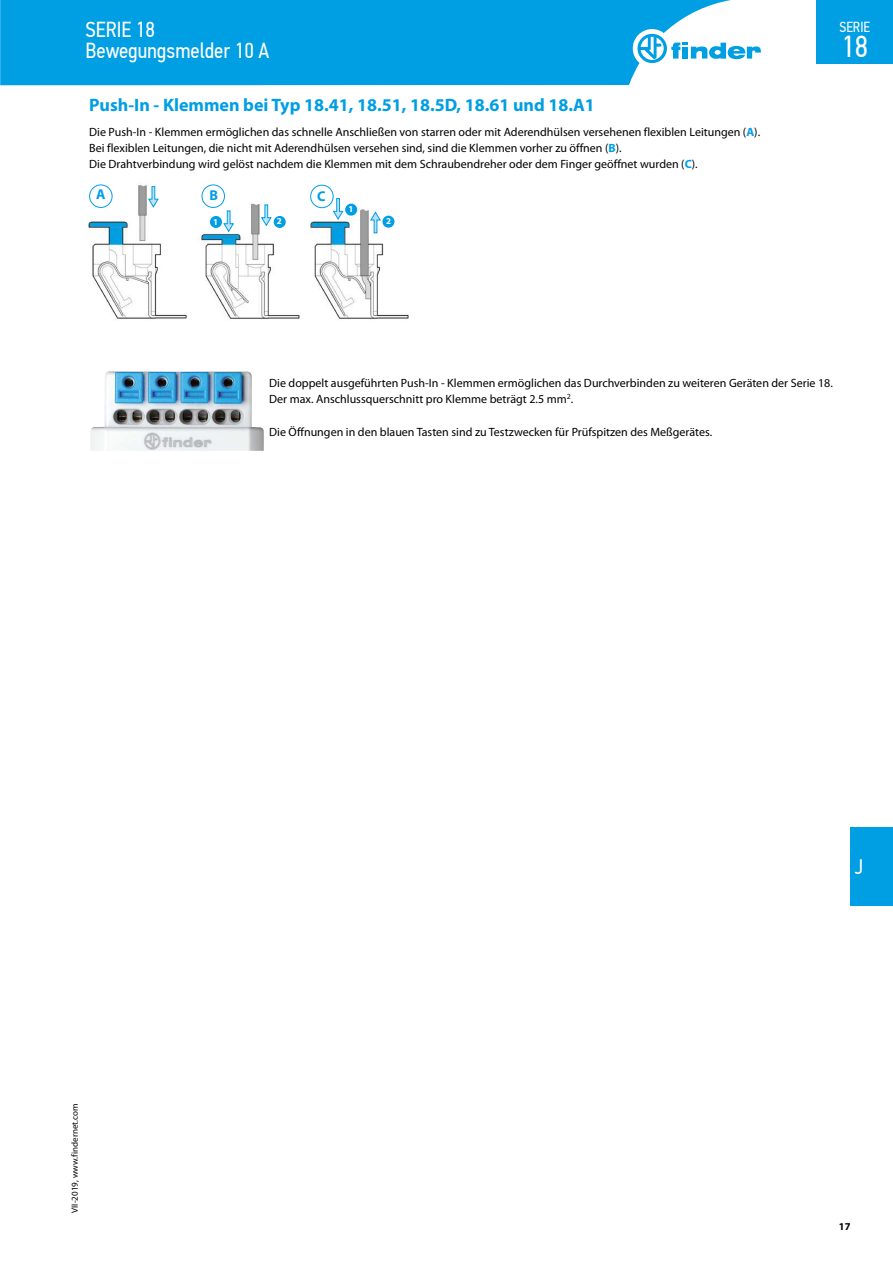
<style>
.page{position:relative;width:893px;height:1263px;background:#fff}
.page>*{position:absolute;margin:0;border:0;box-sizing:border-box;transform-origin:0 0}
.t1{font:30.3px "PF Din Text Cond Pro";color:#fff}
.t2{font:21.75px/21px "PF Din Text Cond Pro";color:#fff}
.t3{font:21px "PF Din Text Cond Pro";color:#fff}
.t4{font:700 18px "Myriad Pro";color:#009ee3}
.t5{font:14.55px "PF Din Text Cond Pro";color:#fff}
.t6{font:700 14.25px "Myriad Pro";color:#009ee3}
.t7{font:12px/16.2px "Myriad Pro";color:#000}
.t8{font:700 10.5px "Myriad Pro";color:#000}
.t9{font:9px "Myriad Pro";color:#000}
.t10{font:700 9px "Myriad Pro";color:#fff}
.s1{font-weight:700;color:#009ee3}
</style>
<div class="page">
<div style="left:850px;top:827px;width:43px;height:79px;background:#009ee3"></div>
<div style="left:0;top:0;width:731px;height:85px;background:#009ee3"></div>
<div style="left:633px;top:29px;width:38px;height:39px;background:#fff;border-radius:50%"></div>
<svg style="left:637px;top:34px;width:124px;height:29px"></svg>
<div style="left:816px;top:0;width:77px;height:64px;background:#009ee3"></div>
<img style="left:88px;top:184px;width:321px;height:135px">
<div style="left:148px;top:186px;width:11px;height:22px;background:#fff"></div>
<svg style="left:148px;top:186px;width:10px;height:21px"></svg>
<div style="left:370px;top:211px;width:10px;height:22px;background:#fff"></div>
<svg style="left:371px;top:212px;width:9px;height:21px"></svg>
<div style="left:261px;top:205px;width:11px;height:22px;background:#fff"></div>
<svg style="left:261px;top:205px;width:10px;height:21px"></svg>
<div style="left:224px;top:211px;width:10px;height:22px;background:#fff"></div>
<svg style="left:224px;top:211px;width:10px;height:21px"></svg>
<svg style="left:333px;top:198px;width:11px;height:23px"></svg>
<svg style="left:333px;top:198px;width:10px;height:21px"></svg>
<div style="left:210px;top:216px;width:12px;height:12px;background:#009ee3;border-radius:50%"></div>
<div style="left:274px;top:216px;width:12px;height:12px;background:#009ee3;border-radius:50%"></div>
<div style="left:345px;top:204px;width:12px;height:12px;background:#009ee3;border-radius:50%"></div>
<div style="left:382px;top:216px;width:12px;height:12px;background:#009ee3;border-radius:50%"></div>
<div style="left:89px;top:185px;width:23px;height:23px;border:1px solid #009ee3;border-radius:50%"></div>
<div style="left:202px;top:185px;width:23px;height:23px;border:1px solid #009ee3;border-radius:50%"></div>
<div style="left:310px;top:185px;width:24px;height:23px;border:1px solid #009ee3;border-radius:50%"></div>
<img style="left:91px;top:371px;width:173px;height:80px">
<h2 class="t2" style="left:85px;top:21px;width:185px">SERIE 18<br>Bewegungsmelder 10 A</h2>
<h3 class="t4" style="left:89px;top:98px;width:507px">Push-In - Klemmen bei Typ 18.41, 18.51, 18.5D, 18.61 und 18.A1</h3>
<p class="t7" style="left:89px;top:124px;width:672px">Die Push-In - Klemmen ermöglichen das schnelle Anschließen von starren oder mit Aderendhülsen versehenen flexiblen Leitungen (<span class="s1">A</span>).<br>Bei flexiblen Leitungen, die nicht mit Aderendhülsen versehen sind, sind die Klemmen vorher zu öffnen (<span class="s1">B</span>).<br>Die Drahtverbindung wird gelöst nachdem die Klemmen mit dem Schraubendreher oder dem Finger geöffnet wurden (<span class="s1">C</span>).</p>
<p class="t6" style="left:96px;top:189px;width:11px">A</p>
<p class="t6" style="left:210px;top:190px;width:10px">B</p>
<p class="t6" style="left:317px;top:191px;width:10px">C</p>
<p class="t10" style="left:213px;top:218px;width:6px">1</p>
<p class="t10" style="left:277px;top:218px;width:6px">2</p>
<p class="t10" style="left:348px;top:206px;width:6px">1</p>
<p class="t10" style="left:386px;top:218px;width:6px">2</p>
<p class="t5" style="left:839px;top:22px;width:32px">SERIE</p>
<h1 class="t1" style="left:841px;top:34px;width:28px">18</h1>
<p class="t9" style="left:71px;top:1213px;width:110px;rotate:-90deg">VII-2019, www.findernet.com</p>
<p class="t7" style="left:269px;top:375px;width:565px">Die doppelt ausgeführten Push-In - Klemmen ermöglichen das Durchverbinden zu weiteren Geräten der Serie 18.<br>Der max. Anschlussquerschnitt pro Klemme beträgt 2.5 mm<sup>2</sup>.</p>
<p class="t7" style="left:269px;top:424px;width:444px">Die Öffnungen in den blauen Tasten sind zu Testzwecken für Prüfspitzen des Meßgerätes.</p>
<h3 class="t3" style="left:855px;top:859px;width:10px">J</h3>
<p class="t8" style="left:839px;top:1222px;width:13px">17</p>
</div>
